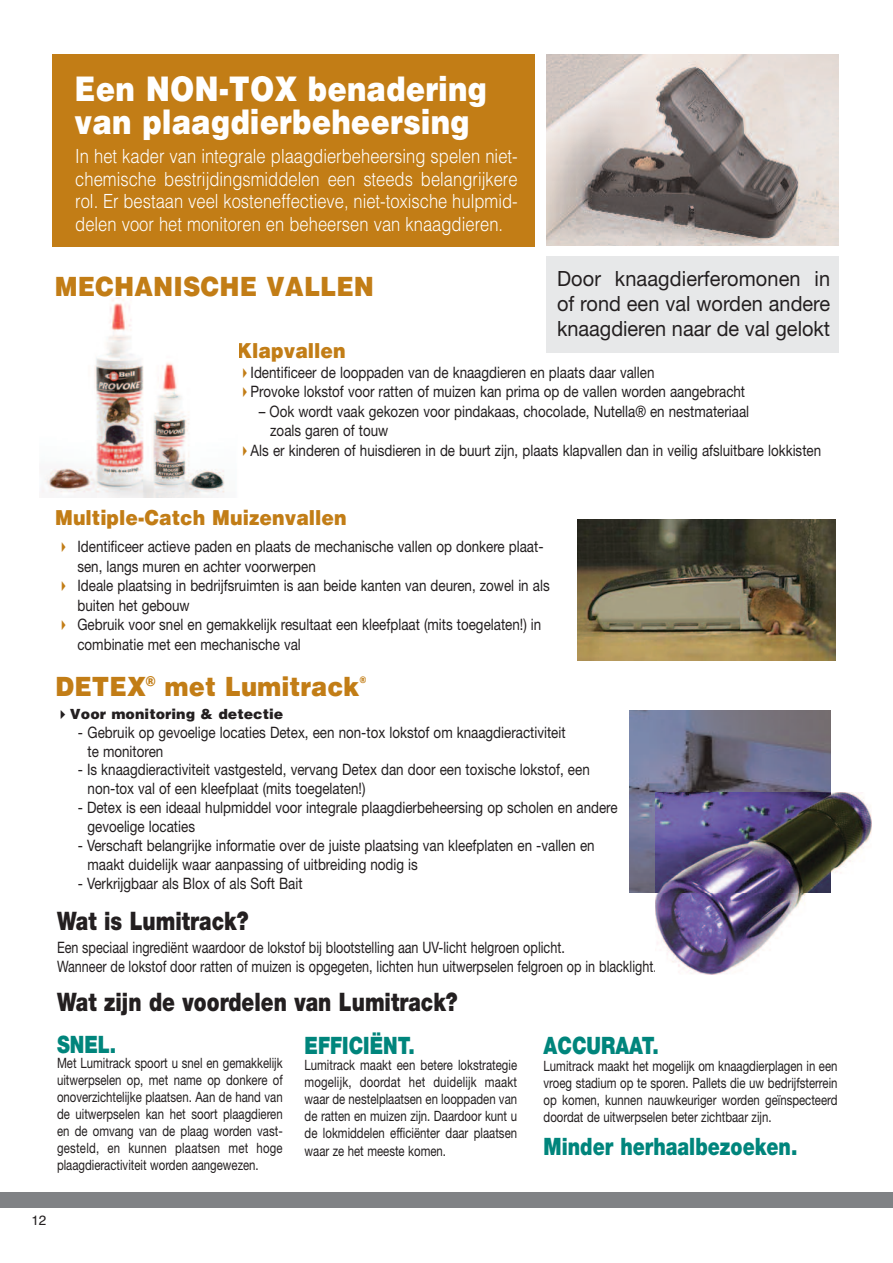
<style>
.page{position:relative;width:893px;height:1263px;background:#fff}
.page>*{position:absolute;margin:0;border:0;box-sizing:border-box;transform-origin:0 0}
.t1{font:900 34.5px/33px "Helvetica";color:#fff;scale:.85 1}
.t2{font:900 27px "Helvetica";color:#c27d16;scale:.9 1}
.t3{font:900 25.5px "Helvetica Neue";color:#231f20;scale:.8 1}
.t4{font:900 24px "Helvetica Neue";color:#00857c;scale:.8 1}
.t5{font:21px/25.5px "Helvetica Neue";color:#231f20;text-align:justify;scale:.95 1}
.t6{font:900 21px "Helvetica";color:#c27d16;scale:.9 1}
.t7{font:300 19.5px/22.5px "Helvetica";color:#fff;text-align:justify;scale:.85 1}
.t8{font:15.75px/19.5px "Helvetica Neue";color:#231f20;scale:.85 1}
.t9{font:15.75px/18.9px "Helvetica Neue";color:#231f20;scale:.8 1}
.t10{font:14.25px/17.1px "Helvetica Neue";color:#231f20;text-align:justify;scale:.8 1}
.t11{font:900 14.25px "Helvetica";color:#231f20}
.t12{font:13.5px "Helvetica";color:#231f20}
.t13{font:900 9px "Helvetica";color:#c27d16;scale:.9 1}
</style>
<div class="page">
<div style="left:0;top:1192px;width:893px;height:15px;background:#808285"></div>
<div style="left:53px;top:54px;width:482px;height:193px;background:#c27d16"></div>
<img style="left:547px;top:54px;width:292px;height:191px">
<div style="left:547px;top:257px;width:292px;height:96px;background:#e7e8e9"></div>
<img style="left:41px;top:297px;width:184px;height:200px">
<img style="left:578px;top:519px;width:257px;height:141px">
<img style="left:629px;top:710px;width:201px;height:183px">
<img style="left:656px;top:792px;width:215px;height:182px">
<h1 class="t1" style="left:75px;top:73px;width:487px">Een NON-TOX benadering van plaagdierbeheersing</h1>
<p class="t7" style="left:75px;top:143px;width:522px">In het kader van integrale plaagdierbeheersing spelen niet&shy;chemische bestrijdingsmiddelen een steeds belangrijkere rol. Er bestaan veel kosteneffectieve, niet-toxische hulpmid&shy;delen voor het monitoren en beheersen van knaagdieren.</p>
<h2 class="t2" style="left:55px;top:271px;width:356px">MECHANISCHE VALLEN</h2>
<h3 class="t5" style="left:557px;top:267px;width:289px">Door knaagdierferomonen in of rond een val worden andere knaagdieren naar de val gelokt</h3>
<h3 class="t6" style="left:237px;top:338px;width:123px">Klapvallen</h3>
<p class="t8" style="left:251px;top:364px;width:583px">Identificeer de looppaden van de knaagdieren en plaats daar vallen<br>Provoke lokstof voor ratten of muizen kan prima op de vallen worden aangebracht</p>
<p class="t8" style="left:259px;top:403px;width:578px">– Ook wordt vaak gekozen voor pindakaas, chocolade, Nutella® en nestmateriaal</p>
<p class="t8" style="left:270px;top:422px;width:140px">zoals garen of touw</p>
<p class="t8" style="left:251px;top:442px;width:673px">Als er kinderen of huisdieren in de buurt zijn, plaats klapvallen dan in veilig afsluitbare lokkisten</p>
<h3 class="t6" style="left:55px;top:506px;width:325px">Multiple-Catch Muizenvallen</h3>
<p class="t8" style="left:77px;top:539px;width:557px">Identificeer actieve paden en plaats de mechanische vallen op donkere plaat&shy;sen, langs muren en achter voorwerpen<br>Ideale plaatsing in bedrijfsruimten is aan beide kanten van deuren, zowel in als buiten het gebouw<br>Gebruik voor snel en gemakkelijk resultaat een kleefplaat (mits toegelaten!) in combinatie met een mechanische val</p>
<h2 class="t2" style="left:55px;top:671px;width:340px">DETEX<sup>®</sup> met Lumitrack</h2>
<p class="t13" style="left:360px;top:675px;width:9px">®</p>
<p class="t11" style="left:70px;top:705px;width:215px">Voor monitoring &amp; detectie</p>
<p class="t8" style="left:88px;top:724px;width:564px;line-height:18.9px;text-indent:-10px">- Gebruik op gevoelige locaties Detex, een non-tox lokstof om knaagdieractiviteit te monitoren</p>
<p class="t8" style="left:88px;top:762px;width:592px;line-height:18.9px;text-indent:-10px">- Is knaagdieractiviteit vastgesteld, vervang Detex dan door een toxische lokstof, een non-tox val of een kleefplaat (mits toegelaten!)</p>
<p class="t8" style="left:88px;top:800px;width:625px;line-height:18.9px;text-indent:-10px">- Detex is een ideaal hulpmiddel voor integrale plaagdierbeheersing op scholen en andere gevoelige locaties</p>
<p class="t8" style="left:88px;top:837px;width:598px;line-height:18.9px;text-indent:-10px">- Verschaft belangrijke informatie over de juiste plaatsing van kleefplaten en -vallen en maakt duidelijk waar aanpassing of uitbreiding nodig is</p>
<p class="t8" style="left:78px;top:875px;width:266px">- Verkrijgbaar als Blox of als Soft Bait</p>
<h3 class="t3" style="left:57px;top:911px;width:241px">Wat is Lumitrack?</h3>
<p class="t9" style="left:57px;top:940px;width:751px">Een speciaal ingrediënt waardoor de lokstof bij blootstelling aan UV-licht helgroen oplicht.<br>Wanneer de lokstof door ratten of muizen is opgegeten, lichten hun uitwerpselen felgroen op in blacklight.</p>
<h3 class="t3" style="left:57px;top:992px;width:502px">Wat zijn de voordelen van Lumitrack?</h3>
<h3 class="t4" style="left:57px;top:1036px;width:76px">SNEL.</h3>
<p class="t10" style="left:57px;top:1056px;width:284px">Met Lumitrack spoort u snel en gemakkelijk uitwerpselen op, met name op donkere of onoverzichtelijke plaatsen. Aan de hand van de uitwerpselen kan het soort plaagdieren en de omvang van de plaag worden vast&shy;gesteld, en kunnen plaatsen met hoge plaagdieractiviteit worden aangewezen.</p>
<h3 class="t4" style="left:305px;top:1037px;width:139px">EFFICIËNT.</h3>
<p class="t10" style="left:305px;top:1058px;width:267px">Lumitrack maakt een betere lokstrategie mogelijk, doordat het duidelijk maakt waar de nestelplaatsen en looppaden van de ratten en muizen zijn. Daardoor kunt u de lokmiddelen efficiënter daar plaatsen waar ze het meeste komen.</p>
<h3 class="t4" style="left:544px;top:1037px;width:146px">ACCURAAT.</h3>
<p class="t10" style="left:544px;top:1058px;width:369px">Lumitrack maakt het mogelijk om knaagdierplagen in een vroeg stadium op te sporen. Pallets die uw bedrijfsterrein op komen, kunnen nauwkeuriger worden geïnspecteerd doordat de uitwerpselen beter zichtbaar zijn.</p>
<h3 class="t4" style="left:544px;top:1138px;width:319px">Minder herhaalbezoeken.</h3>
<p class="t12" style="left:31px;top:1212px;width:17px">12</p>
</div>
